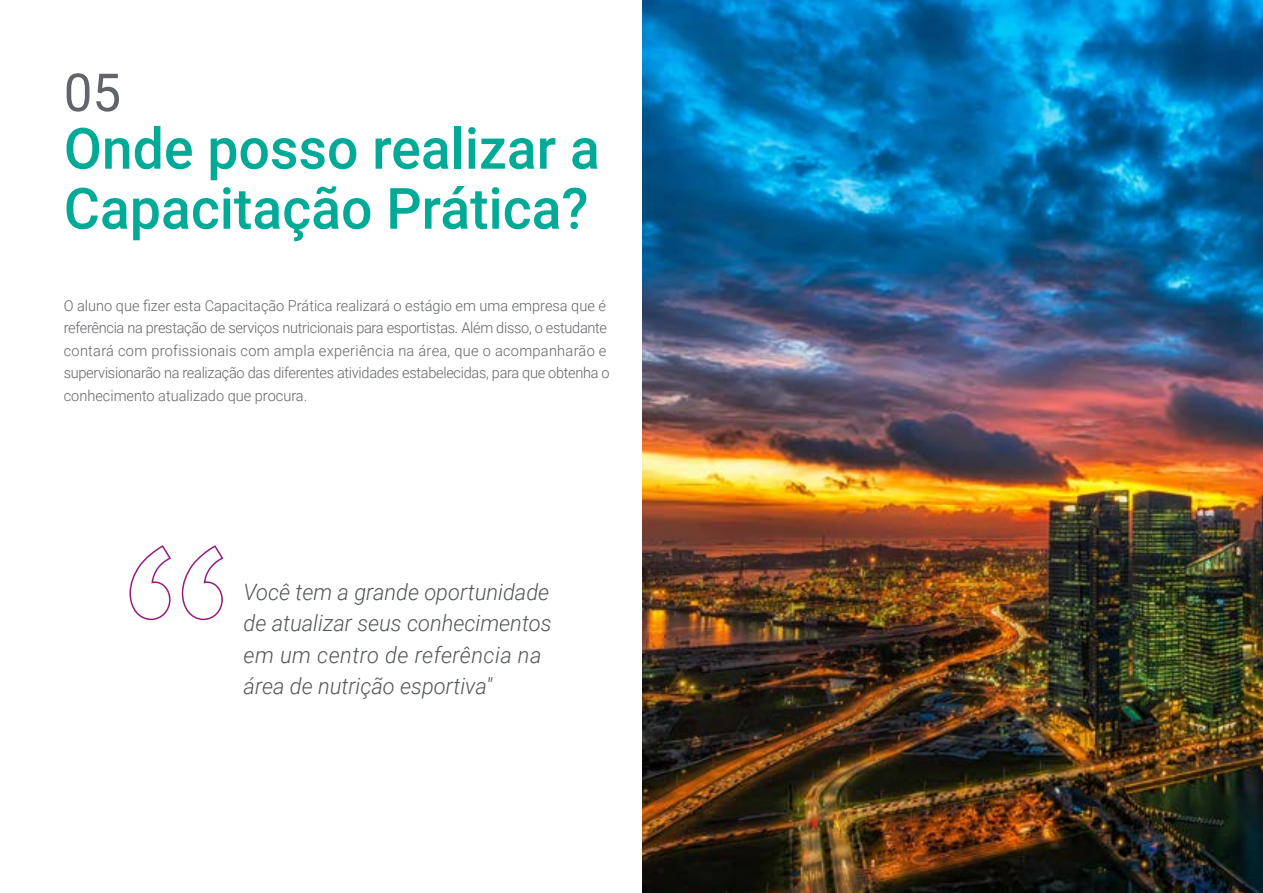
<style>
.page{position:relative;width:1263px;height:893px;background:#fff}
.page>*{position:absolute;margin:0;border:0;box-sizing:border-box;transform-origin:0 0}
.t1{font:500 57px/60px "Roboto";color:#00aa97}
.t2{font:52.5px "Roboto";color:#61646a}
.t3{font:italic 300 22.5px/31.5px "Roboto";color:#52555b}
.t4{font:300 15px/22.5px "Roboto";letter-spacing:-.01em;color:#61646a}
</style>
<div class="page">
<svg style="left:129px;top:545px;width:95px;height:76px"></svg>
<img style="left:642px;top:0;width:621px;height:893px">
<h2 class="t2" style="left:64px;top:56px;width:59px">05</h2>
<h1 class="t1" style="left:64px;top:116px;width:537px">Onde posso realizar a<br>Capacitação Prática?</h1>
<p class="t4" style="left:64px;top:293px;width:547px">O aluno que fizer esta Capacitação Prática realizará o estágio em uma empresa que é referência na prestação de serviços nutricionais para esportistas. Além disso, o estudante contará com profissionais com ampla experiência na área, que o acompanharão e supervisionarão na realização das diferentes atividades estabelecidas, para que obtenha o conhecimento atualizado que procura.</p>
<h3 class="t3" style="left:244px;top:575px;width:309px">Você tem a grande oportunidade de atualizar seus conhecimentos em um centro de referência na área de nutrição esportiva"</h3>
</div>
